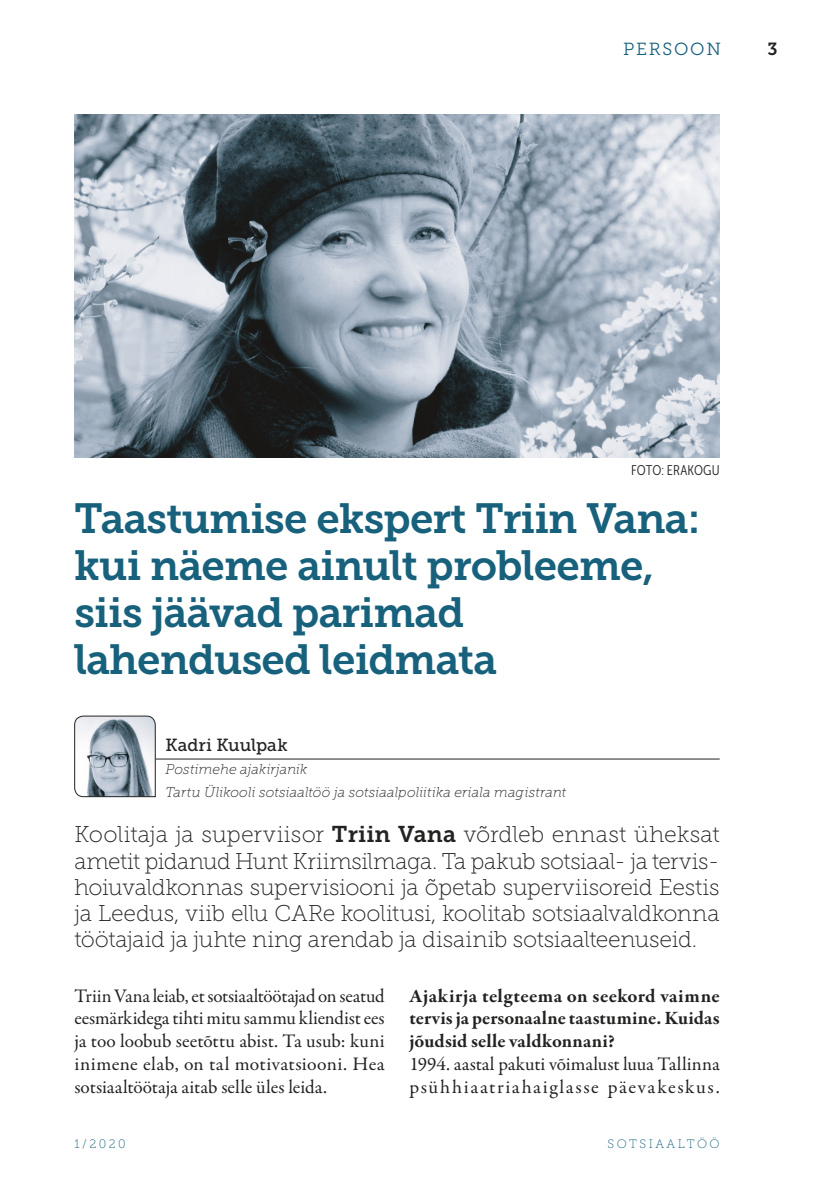
<style>
.page{position:relative;width:819px;height:1191px;background:#fff}
.page>*{position:absolute;margin:0;border:0;box-sizing:border-box;transform-origin:0 0}
.pea_0{font:42px/47.2px "Museo Slab 700";letter-spacing:-.02em;color:#18617c}
.liid{font:22.75px/26.2px "Museo Slab 100";letter-spacing:-.015em;color:#222221;text-align:justify}
.Keha_esi{font:19.25px/22.8px "Garamond Premr Pro";letter-spacing:.01em;color:#222221;text-align:justify}
.Keha_esi-2{font:700 19.25px/22.8px "Garamond Premr Pro";letter-spacing:.01em;color:#222221;text-align:justify}
.autor{font:17.5px "Museo Slab 500";color:#222221}
.t1{font:17.5px "Museo Slab 300";letter-spacing:.1em;color:#18617c}
.t2{font:17.5px "Museo Slab 700";color:#222221}
.autori_amet{font:italic 14px "Museo Slab 100";letter-spacing:.01em;color:#222221}
.foto_autor{font:14px "Museo Sans Cond 300";letter-spacing:.01em;color:#222221}
.t3{font:12.25px "Museo Slab 100";letter-spacing:.2em;color:#18617c}
.s1{font-family:"Museo Slab 700"}
</style>
<div class="page">
<img style="left:74px;top:114px;width:645px;height:343px">
<svg style="left:74px;top:715px;width:82px;height:82px"></svg>
<hr style="left:155px;top:758px;width:564px;height:1px;background:#222221">
<p class="t1" style="left:623px;top:39px;width:99px">PERSOON</p>
<p class="t2" style="left:767px;top:39px;width:12px">3</p>
<p class="foto_autor" style="left:631px;top:462px;width:90px">FOTO: ERAKOGU</p>
<p class="pea_0" style="left:74px;top:494px;width:627px">Taastumise ekspert Triin Vana:</p>
<p class="pea_0" style="left:74px;top:542px;width:581px">kui näeme ainult probleeme, siis jäävad parimad lahendused leidmata</p>
<p class="autor" style="left:165px;top:735px;width:124px">Kadri Kuulpak</p>
<p class="autori_amet" style="left:165px;top:762px;width:143px">Postimehe ajakirjanik</p>
<p class="autori_amet" style="left:165px;top:784px;width:402px">Tartu Ülikooli sotsiaaltöö ja sotsiaalpoliitika eriala magistrant</p>
<p class="liid" style="left:74px;top:821px;width:646px">Koolitaja ja superviisor <span class="s1">Triin Vana</span> võrdleb ennast üheksat ametit pidanud Hunt Kriimsilmaga. Ta pakub sotsiaal- ja tervis&shy;hoiuvaldkonnas supervisiooni ja õpetab superviisoreid Eestis ja Leedus, viib ellu CARe koolitusi, koolitab sotsiaalvaldkonna töötajaid ja juhte ning arendab ja disainib sotsiaalteenuseid.</p>
<p class="Keha_esi" style="left:74px;top:984px;width:312px">Triin Vana leiab, et sotsiaaltöötajad on seatud eesmärkidega tihti mitu sammu kliendist ees ja too loobub seetõttu abist. Ta usub: kuni inimene elab, on tal motivatsiooni. Hea sotsiaaltöötaja aitab selle üles leida.</p>
<p class="Keha_esi-2" style="left:409px;top:984px;width:312px">Ajakirja telgteema on seekord vaimne tervis ja personaalne taastumine. Kuidas jõudsid selle valdkonnani?</p>
<p class="Keha_esi" style="left:409px;top:1053px;width:311px">1994. aastal pakuti võimalust luua Tallinna psühhiaatriahaiglasse päevakeskus.</p>
<p class="t3" style="left:74px;top:1137px;width:53px">1/2020</p>
<p class="t3" style="left:607px;top:1137px;width:114px">SOTSIAALTÖÖ</p>
</div>
